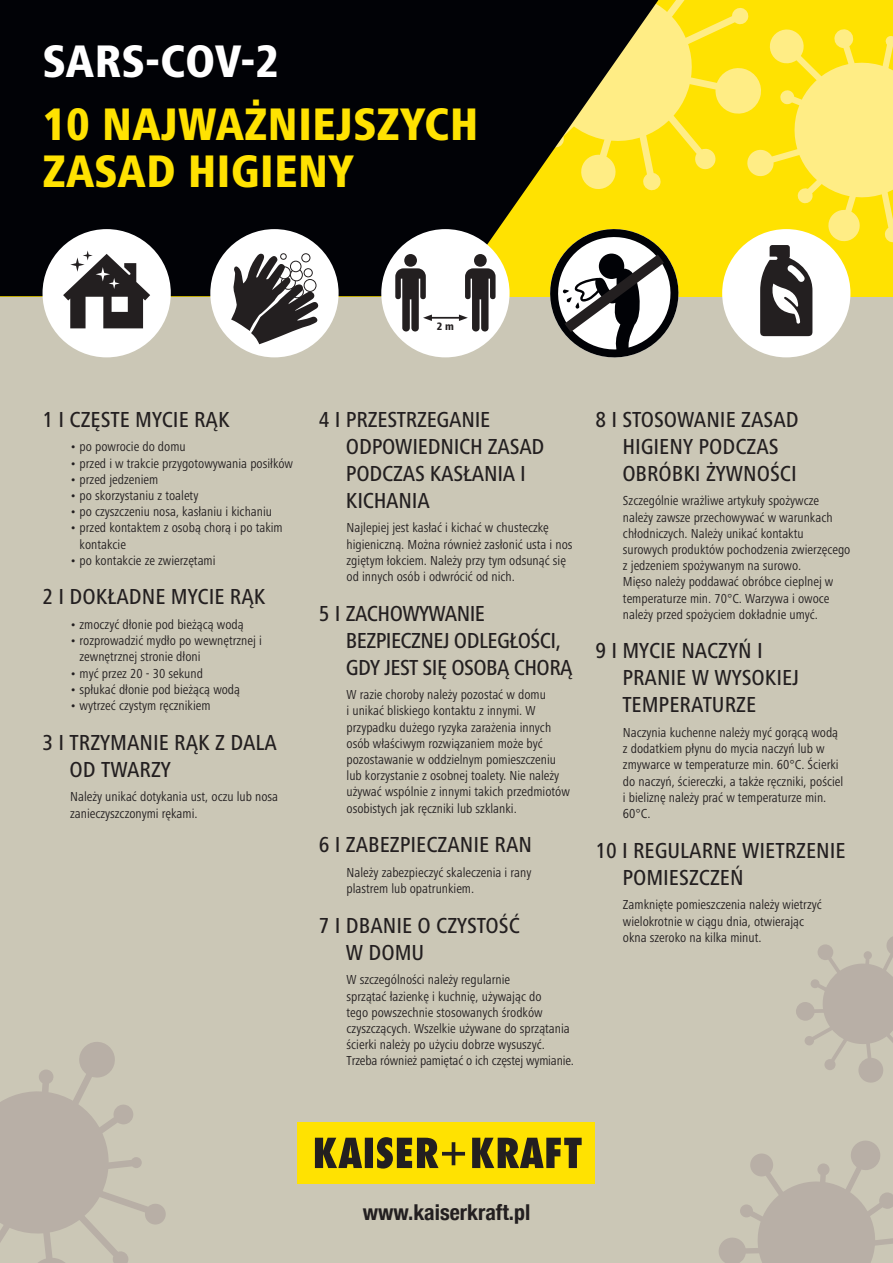
<style>
.page{position:relative;width:893px;height:1263px;background:#cbc7b6}
.page>*{position:absolute;margin:0;border:0;box-sizing:border-box;transform-origin:0 0}
.t1{font:800 condensed 47.25px/46.5px "Frutiger Next LTW1 G";color:#ffe201}
.t2{font:800 condensed 47.25px "Frutiger Next LTW1 G";letter-spacing:-.01em;color:#fff}
.t3{font:500 condensed 22.5px/27px "Frutiger Next LTW1 G";color:#231f20}
.t4{font:500 condensed 22.5px/27px "Frutiger Next LTW1 G";letter-spacing:-.025em;color:#231f20}
.t5{font:700 condensed 21.9px "Helvetica Neue";color:#231f20}
.t6{font:condensed 13.5px/16.2px "Frutiger Next LTW1 G";color:#231f20}
.t7{font:800 condensed 11.1px "Frutiger Next LTW1 G";color:#231f20}
</style>
<div class="page">
<svg style="left:0;top:1042px;width:166px;height:221px"></svg>
<svg style="left:719px;top:1141px;width:174px;height:122px"></svg>
<svg style="left:796px;top:936px;width:97px;height:147px"></svg>
<div style="left:0;top:0;width:893px;height:296px;background:#ffe201"></div>
<svg style="left:692px;top:8px;width:57px;height:162px"></svg>
<svg style="left:663px;top:0;width:37px;height:149px"></svg>
<svg style="left:0;top:0;width:663px;height:296px;background:#211f0c"></svg>
<div style="left:210px;top:229px;width:129px;height:128px;background:#fff;border-radius:50%"></div>
<svg style="left:231px;top:253px;width:88px;height:91px"></svg>
<svg style="left:542px;top:221px;width:145px;height:137px"></svg>
<div style="left:381px;top:229px;width:129px;height:128px;background:#fff;border-radius:50%"></div>
<hr style="left:429px;top:317px;width:33px;height:2px;background:#231f20">
<svg style="left:395px;top:254px;width:37px;height:77px"></svg>
<svg style="left:459px;top:254px;width:37px;height:77px"></svg>
<div style="left:43px;top:229px;width:128px;height:128px;background:#fff;border-radius:50%"></div>
<svg style="left:63px;top:250px;width:87px;height:78px"></svg>
<div style="left:722px;top:229px;width:128px;height:128px;background:#fff;border-radius:50%"></div>
<svg style="left:746px;top:28px;width:147px;height:308px"></svg>
<div style="left:298px;top:1122px;width:297px;height:62px;background:#ffe201"></div>
<svg style="left:315px;top:1137px;width:267px;height:31px"></svg>
<h1 class="t2" style="left:43px;top:34px;width:238px">SARS-COV-2</h1>
<h1 class="t1" style="left:43px;top:101px;width:438px">10 NAJWAŻNIEJSZYCH<br>ZASAD HIGIENY</h1>
<p class="t7" style="left:437px;top:320px;width:19px">2 m</p>
<h2 class="t3" style="left:43px;top:406px;width:189px">1 I CZĘSTE MYCIE RĄK</h2>
<p class="t6" style="left:70px;top:439px;width:117px">• po powrocie do domu</p>
<p class="t6" style="left:70px;top:455px;width:224px">• przed i w trakcie przygotowywania posiłków</p>
<p class="t6" style="left:70px;top:471px;width:90px">• przed jedzeniem</p>
<p class="t6" style="left:70px;top:487px;width:130px">• po skorzystaniu z toalety</p>
<p class="t6" style="left:70px;top:503px;width:203px">• po czyszczeniu nosa, kasłaniu i kichaniu</p>
<p class="t6" style="left:80px;top:520px;width:205px;text-indent:-9px">• przed kontaktem z osobą chorą i po takim kontakcie</p>
<p class="t6" style="left:70px;top:552px;width:147px">• po kontakcie ze zwierzętami</p>
<h2 class="t3" style="left:43px;top:583px;width:224px">2 I DOKŁADNE MYCIE RĄK</h2>
<p class="t6" style="left:70px;top:616px;width:175px">• zmoczyć dłonie pod bieżącą wodą</p>
<p class="t6" style="left:80px;top:633px;width:184px;text-indent:-9px">• rozprowadzić mydło po wewnętrznej i zewnętrznej stronie dłoni</p>
<p class="t6" style="left:70px;top:665px;width:134px">• myć przez 20 - 30 sekund</p>
<p class="t6" style="left:70px;top:681px;width:172px">• spłukać dłonie pod bieżącą wodą</p>
<p class="t6" style="left:70px;top:697px;width:142px">• wytrzeć czystym ręcznikiem</p>
<h2 class="t3" style="left:70px;top:729px;width:209px;text-indent:-27px">3 I TRZYMANIE RĄK Z DALA<br>OD TWARZY</h2>
<p class="t6" style="left:70px;top:789px;width:209px">Należy unikać dotykania ust, oczu lub nosa zanieczyszczonymi rękami.</p>
<h2 class="t3" style="left:346px;top:406px;width:200px;text-indent:-27px">4 I PRZESTRZEGANIE<br>ODPOWIEDNICH ZASAD<br>PODCZAS KASŁANIA I<br>KICHANIA</h2>
<p class="t6" style="left:347px;top:520px;width:228px">Najlepiej jest kasłać i kichać w chusteczkę higieniczną. Można również zasłonić usta i nos zgiętym łokciem. Należy przy tym odsunąć się od innych osób i odwrócić od nich.</p>
<h2 class="t4" style="left:346px;top:599px;width:228px;text-indent:-27px">5 I ZACHOWYWANIE<br>BEZPIECZNEJ ODLEGŁOŚCI,<br>GDY JEST SIĘ OSOBĄ CHORĄ</h2>
<p class="t6" style="left:347px;top:687px;width:225px">W razie choroby należy pozostać w domu<br>i unikać bliskiego kontaktu z innymi. W przypadku dużego ryzyka zarażenia innych osób właściwym rozwiązaniem może być pozostawanie w oddzielnym pomieszczeniu lub korzystanie z osobnej toalety. Nie należy używać wspólnie z innymi takich przedmiotów osobistych jak ręczniki lub szklanki.</p>
<h2 class="t3" style="left:319px;top:831px;width:215px">6 I ZABEZPIECZANIE RAN</h2>
<p class="t6" style="left:347px;top:864px;width:186px">Należy zabezpieczyć skaleczenia i rany plastrem lub opatrunkiem.</p>
<h2 class="t3" style="left:346px;top:912px;width:176px;text-indent:-27px">7 I DBANIE O CZYSTOŚĆ<br>W DOMU</h2>
<p class="t6" style="left:347px;top:972px;width:229px">W szczególności należy regularnie<br>sprzątać łazienkę i kuchnię, używając do<br>tego powszechnie stosowanych środków czyszczących. Wszelkie używane do sprzątania ścierki należy po użyciu dobrze wysuszyć.<br>Trzeba również pamiętać o ich częstej wymianie.</p>
<h2 class="t3" style="left:622px;top:406px;width:178px;text-indent:-27px">8 I STOSOWANIE ZASAD<br>HIGIENY PODCZAS<br>OBRÓBKI ŻYWNOŚCI</h2>
<p class="t6" style="left:623px;top:493px;width:229px">Szczególnie wrażliwe artykuły spożywcze należy zawsze przechowywać w warunkach chłodniczych. Należy unikać kontaktu surowych produktów pochodzenia zwierzęcego z jedzeniem spożywanym na surowo.<br>Mięso należy poddawać obróbce cieplnej w temperaturze min. 70°C. Warzywa i owoce należy przed spożyciem dokładnie umyć.</p>
<h2 class="t3" style="left:622px;top:637px;width:178px;text-indent:-27px">9 I MYCIE NACZYŃ I<br>PRANIE W WYSOKIEJ<br>TEMPERATURZE</h2>
<p class="t6" style="left:623px;top:724px;width:222px">Naczynia kuchenne należy myć gorącą wodą z dodatkiem płynu do mycia naczyń lub w zmywarce w temperaturze min. 60°C. Ścierki do naczyń, ściereczki, a także ręczniki, pościel i bieliznę należy prać w temperaturze min.<br>60°C.</p>
<h2 class="t3" style="left:622px;top:837px;width:225px;text-indent:-27px">10 I REGULARNE WIETRZENIE<br>POMIESZCZEŃ</h2>
<p class="t6" style="left:623px;top:897px;width:200px">Zamknięte pomieszczenia należy wietrzyć wielokrotnie w ciągu dnia, otwierając okna szeroko na kilka minut.</p>
<h3 class="t5" style="left:363px;top:1199px;width:169px">www.kaiserkraft.pl</h3>
</div>
